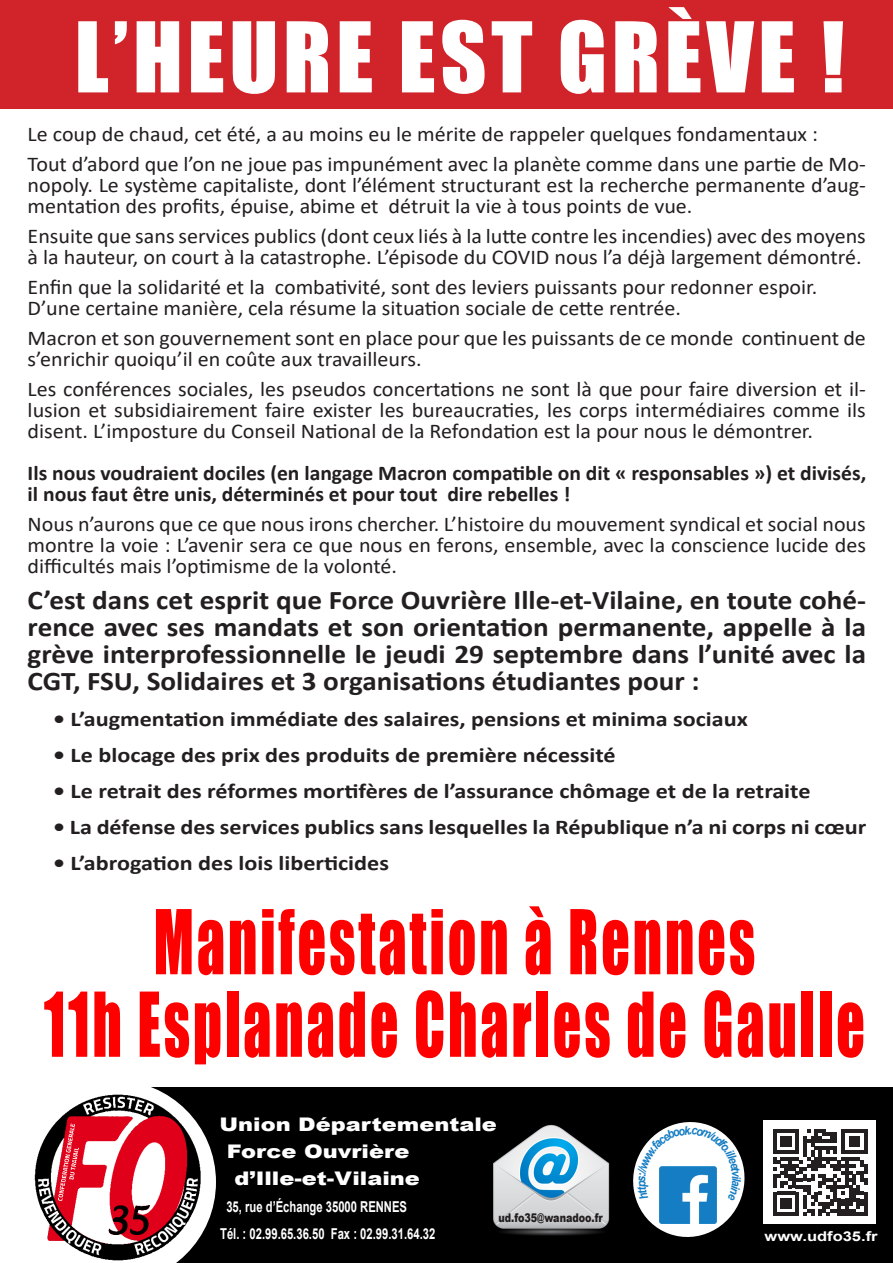
<style>
.page{position:relative;width:893px;height:1263px;background:#fff}
.page>*{position:absolute;margin:0;border:0;box-sizing:border-box;transform-origin:0 0}
.t1{font:90px "Impact";letter-spacing:.05em;color:#fff}
.t2{font:82.5px "Impact";letter-spacing:.05em;color:#f00;scale:.68 1}
.t3{font:700 27px/27px "Calibri";color:#231f20;text-align:justify;scale:1.08 1}
.t4{font:21px/21px "Calibri";color:#231f20;text-align:justify;scale:1.05 1}
.t5{font:700 21px "Calibri";color:#231f20;scale:1.15 1}
.t6{font:700 21px/21px "Calibri";color:#231f20}
.t7{font:900 18.75px "Arial";color:#fff;scale:1.2 1}
.t8{font:700 15px "Arial";color:#fff;scale:.75 1}
.t9{font:700 13.5px "Arial";color:#fff;scale:1.22 1}
.t10{font:900 12px "Arial";color:#231f20;scale:.8 1}
</style>
<div class="page">
<div style="left:147px;top:1088px;width:746px;height:175px;background:#000"></div>
<div style="left:764px;top:1120px;width:112px;height:104px;background:#fff"></div>
<svg style="left:773px;top:1129px;width:94px;height:87px"></svg>
<img style="left:493px;top:1124px;width:117px;height:112px">
<img style="left:34px;top:1087px;width:180px;height:176px">
<div style="left:0;top:0;width:893px;height:108px;background:#d1232a"></div>
<svg style="left:633px;top:1122px;width:112px;height:115px"></svg>
<p class="t1" style="left:75px;top:-13px;width:771px">L’HEURE EST GRÈVE !</p>
<p class="t4" style="left:28px;top:123px;width:754px">Le coup de chaud, cet été, a au moins eu le mérite de rappeler quelques fondamentaux :</p>
<p class="t4" style="left:28px;top:153px;width:800px">Tout d’abord que l’on ne joue pas impunément avec la planète comme dans une partie de Mo&shy;nopoly. Le système capitaliste, dont l’élément structurant est la recherche permanente d’aug&shy;mentation des profits, épuise, abime et détruit la vie à tous points de vue.</p>
<p class="t4" style="left:28px;top:225px;width:800px">Ensuite que sans services publics (dont ceux liés à la lutte contre les incendies) avec des moyens à la hauteur, on court à la catastrophe. L’épisode du COVID nous l’a déjà largement démontré.</p>
<p class="t4" style="left:28px;top:276px;width:754px">Enfin que la solidarité et la combativité, sont des leviers puissants pour redonner espoir.</p>
<p class="t4" style="left:28px;top:297px;width:624px">D’une certaine manière, cela résume la situation sociale de cette rentrée.</p>
<p class="t4" style="left:28px;top:327px;width:800px">Macron et son gouvernement sont en place pour que les puissants de ce monde continuent de s’enrichir quoiqu’il en coûte aux travailleurs.</p>
<p class="t4" style="left:28px;top:378px;width:800px">Les conférences sociales, les pseudos concertations ne sont là que pour faire diversion et il&shy;lusion et subsidiairement faire exister les bureaucraties, les corps intermédiaires comme ils disent. L’imposture du Conseil National de la Refondation est la pour nous le démontrer.</p>
<p class="t6" style="left:28px;top:462px;width:840px">Ils nous voudraient dociles (en langage Macron compatible on dit « responsables ») et divisés, il nous faut être unis, déterminés et pour tout dire rebelles !</p>
<p class="t4" style="left:28px;top:513px;width:800px">Nous n’aurons que ce que nous irons chercher. L’histoire du mouvement syndical et social nous montre la voie : L’avenir sera ce que nous en ferons, ensemble, avec la conscience lucide des difficultés mais l’optimisme de la volonté.</p>
<p class="t3" style="left:28px;top:586px;width:778px">C’est dans cet esprit que Force Ouvrière Ille-et-Vilaine, en toute cohé&shy;rence avec ses mandats et son orientation permanente, appelle à la grève interprofessionnelle le jeudi 29 septembre dans l’unité avec la CGT, FSU, Solidaires et 3 organisations étudiantes pour :</p>
<p class="t5" style="left:53px;top:704px;width:606px">• L’augmentation immédiate des salaires, pensions et minima sociaux</p>
<p class="t5" style="left:53px;top:740px;width:491px">• Le blocage des prix des produits de première nécessité</p>
<p class="t5" style="left:53px;top:776px;width:660px">• Le retrait des réformes mortifères de l’assurance chômage et de la retraite</p>
<p class="t5" style="left:53px;top:812px;width:708px">• La défense des services publics sans lesquelles la République n’a ni corps ni cœur</p>
<p class="t5" style="left:53px;top:848px;width:294px">• L’abrogation des lois liberticides</p>
<p class="t2" style="left:154px;top:878px;width:886px">Manifestation à Rennes</p>
<p class="t2" style="left:44px;top:960px;width:1209px">11h Esplanade Charles de Gaulle</p>
<p class="t7" style="left:219px;top:1111px;width:233px">Union Départementale</p>
<p class="t7" style="left:227px;top:1138px;width:154px">Force Ouvrière</p>
<p class="t7" style="left:234px;top:1165px;width:156px">d’Ille-et-Vilaine</p>
<p class="t8" style="left:226px;top:1196px;width:242px">35, rue d’Échange 35000 RENNES</p>
<p class="t8" style="left:220px;top:1223px;width:288px">Tél. : 02.99.65.36.50 Fax : 02.99.31.64.32</p>
<p class="t10" style="left:498px;top:1208px;width:132px">ud.fo35@wanadoo.fr</p>
<p class="t9" style="left:764px;top:1227px;width:94px">www.udfo35.fr</p>
</div>
